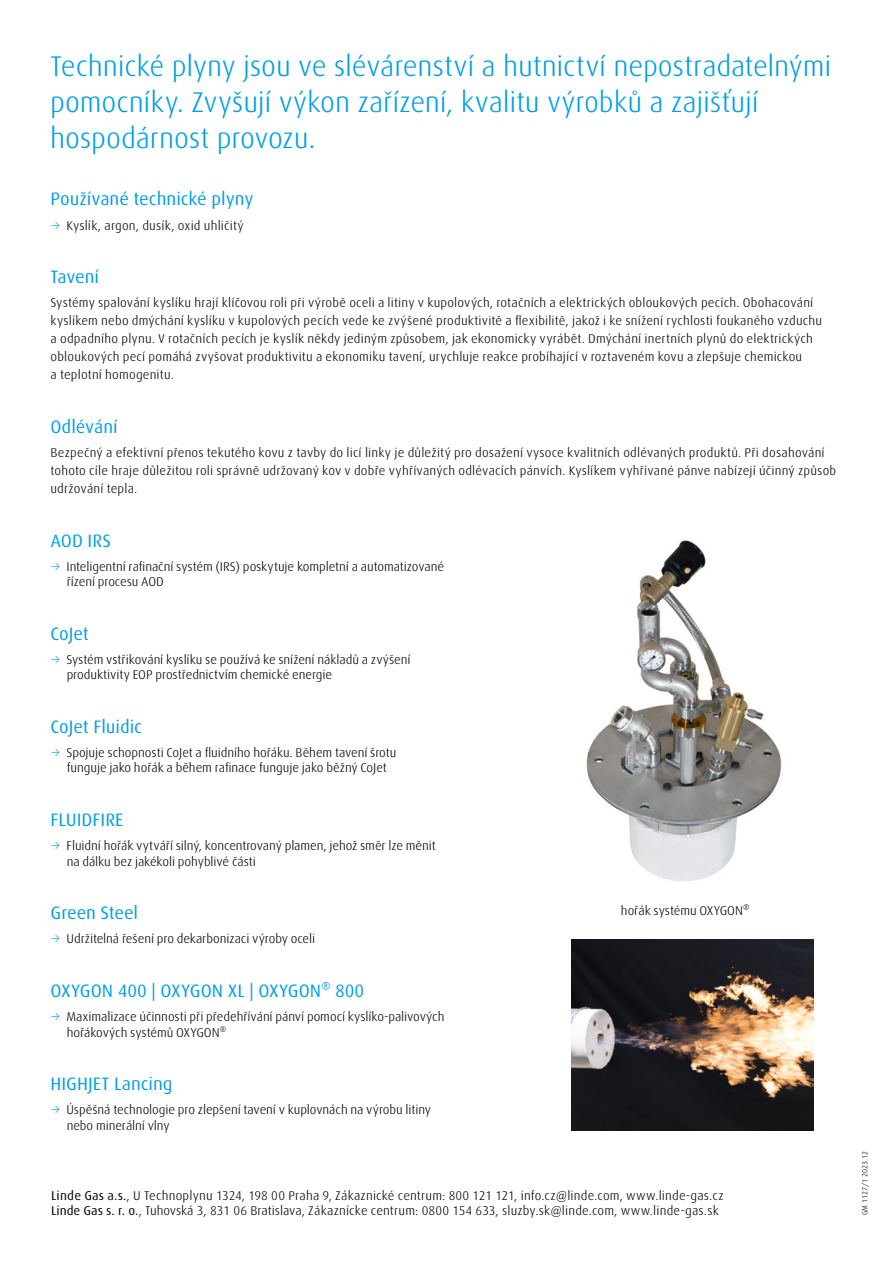
<style>
.page{position:relative;width:893px;height:1263px;background:#fff}
.page>*{position:absolute;margin:0;border:0;box-sizing:border-box;transform-origin:0 0}
.t1{font:300 28.5px/36px "Linde Dax Global";letter-spacing:-.01em;color:#009fe3}
.t2{font:18px "Linde Dax Global";letter-spacing:-.005em;color:#009fe3}
.t3{font:300 12.75px/15.3px "Linde Dax Global";letter-spacing:.005em;color:#000}
.t4{font:300 7.5px "Linde Dax Global";color:#000}
.s1{color:#009fe3}
.s2{font-weight:400}
</style>
<div class="page">
<img style="left:586px;top:540px;width:196px;height:342px">
<img style="left:571px;top:940px;width:242px;height:190px">
<h1 class="t1" style="left:50px;top:48px;width:783px">Technické plyny jsou ve slévárenství a hutnictví nepostradatelnými pomocníky. Zvyšují výkon zařízení, kvalitu výrobků a zajišťují hospodárnost provozu.</h1>
<h2 class="t2" style="left:50px;top:189px;width:204px">Používané technické plyny</h2>
<p class="t3" style="left:50px;top:217px;width:195px"><span class="s1">→</span> Kyslík, argon, dusík, oxid uhličitý</p>
<h2 class="t2" style="left:50px;top:266px;width:50px">Tavení</h2>
<p class="t3" style="left:50px;top:294px;width:773px;line-height:18px">Systémy spalování kyslíku hrají klíčovou roli při výrobě oceli a litiny v kupolových, rotačních a elektrických obloukových pecích. Obohacování kyslíkem nebo dmýchání kyslíku v kupolových pecích vede ke zvýšené produktivitě a flexibilitě, jakož i ke snížení rychlosti foukaného vzduchu a odpadního plynu. V rotačních pecích je kyslík někdy jediným způsobem, jak ekonomicky vyrábět. Dmýchání inertních plynů do elektrických obloukových pecí pomáhá zvyšovat produktivitu a ekonomiku tavení, urychluje reakce probíhající v roztaveném kovu a zlepšuje chemickou<br>a teplotní homogenitu.</p>
<h2 class="t2" style="left:50px;top:416px;width:69px">Odlévání</h2>
<p class="t3" style="left:50px;top:443px;width:787px;line-height:18px">Bezpečný a efektivní přenos tekutého kovu z tavby do licí linky je důležitý pro dosažení vysoce kvalitních odlévaných produktů. Při dosahování tohoto cíle hraje důležitou roli správně udržovaný kov v dobře vyhřívaných odlévacích pánvích. Kyslíkem vyhřívané pánve nabízejí účinný způsob udržování tepla.</p>
<h2 class="t2" style="left:50px;top:530px;width:62px">AOD IRS</h2>
<p class="t3" style="left:67px;top:559px;width:379px;text-indent:-16px"><span class="s1">→</span> Inteligentní rafinační systém (IRS) poskytuje kompletní a automatizované řízení procesu AOD</p>
<h2 class="t2" style="left:50px;top:623px;width:40px">CoJet</h2>
<p class="t3" style="left:67px;top:652px;width:345px;text-indent:-16px"><span class="s1">→</span> Systém vstřikování kyslíku se používá ke snížení nákladů a zvýšení produktivity EOP prostřednictvím chemické energie</p>
<h2 class="t2" style="left:50px;top:716px;width:93px">CoJet Fluidic</h2>
<p class="t3" style="left:50px;top:745px;width:347px;text-align:center"><span class="s1">→</span> Spojuje schopnosti CoJet a fluidního hořáku. Během tavení šrotu funguje jako hořák a během rafinace funguje jako běžný CoJet</p>
<h2 class="t2" style="left:50px;top:809px;width:75px">FLUIDFIRE</h2>
<p class="t3" style="left:67px;top:838px;width:371px;text-indent:-16px"><span class="s1">→</span> Fluidní hořák vytváří silný, koncentrovaný plamen, jehož směr lze měnit na dálku bez jakékoli pohyblivé části</p>
<h2 class="t2" style="left:50px;top:903px;width:89px">Green Steel</h2>
<p class="t3" style="left:50px;top:931px;width:266px"><span class="s1">→</span> Udržitelná řešení pro dekarbonizaci výroby oceli</p>
<h2 class="t2" style="left:50px;top:980px;width:315px">OXYGON 400 | OXYGON XL | OXYGON® 800</h2>
<p class="t3" style="left:67px;top:1009px;width:379px;text-indent:-16px"><span class="s1">→</span> Maximalizace účinnosti při předehřívání pánví pomocí kyslíko-palivových hořákových systémů OXYGON®</p>
<h2 class="t2" style="left:50px;top:1074px;width:124px">HIGHJET Lancing</h2>
<p class="t3" style="left:67px;top:1102px;width:366px;text-indent:-16px"><span class="s1">→</span> Úspěšná technologie pro zlepšení tavení v kuplovnách na výrobu litiny nebo minerální vlny</p>
<p class="t3" style="left:621px;top:903px;width:130px">hořák systému OXYGON®</p>
<p class="t3" style="left:51px;top:1188px;width:674px"><span class="s2">Linde Gas a.s.</span>, U Technoplynu 1324, 198 00 Praha 9, Zákaznické centrum: 800 121 121, info.cz@linde.com, www.linde-gas.cz<br><span class="s2">Linde Gas s. r. o.</span>, Tuhovská 3, 831 06 Bratislava, Zákaznícke centrum: 0800 154 633, sluzby.sk@linde.com, www.linde-gas.sk</p>
<p class="t4" style="left:860px;top:1215px;width:65px;rotate:-90deg">GM 1127/1 2023.12</p>
</div>
